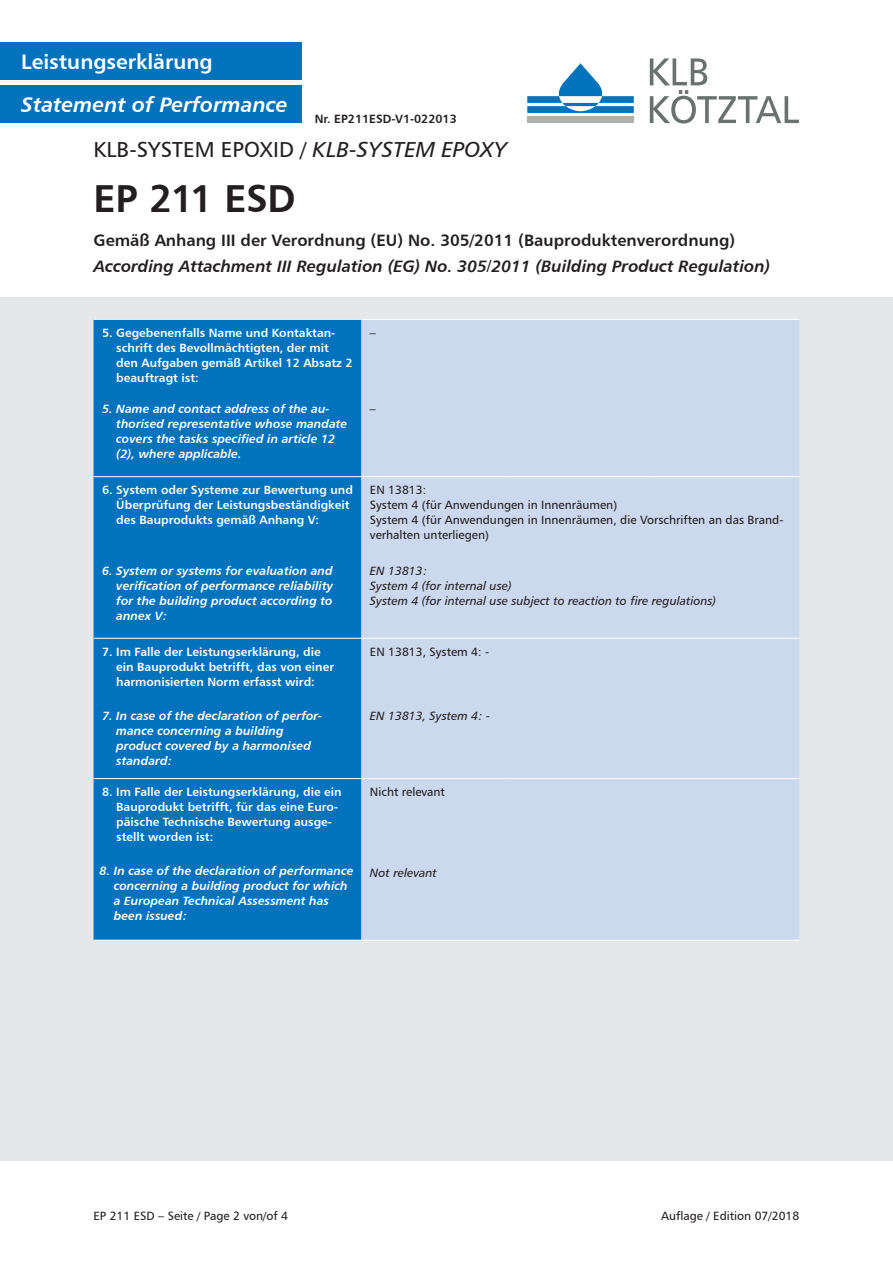
<style>
.page{position:relative;width:893px;height:1263px;background:#fff}
.page>*{position:absolute;margin:0;border:0;box-sizing:border-box;transform-origin:0 0}
.t1{font:39px "Humanist 777 BT Bold B";letter-spacing:-.015em;color:#231f20}
.t2{font:21.75px "Humanist 777 BT Roman B";color:#231f20}
.t3{font:21px "Humanist 777 BT Bold Italic B";color:#fff}
.t4{font:21px "Humanist 777 BT Bold B";color:#fff}
.t5{font:16.5px "Humanist 777 BT Bold Italic B";color:#231f20}
.t6{font:16.5px "Humanist 777 BT Bold B";color:#231f20}
.t7{font:12px/15px "Humanist 777 BT Bold Italic B";color:#fff}
.t8{font:12px/15px "Humanist 777 BT Bold B";color:#fff}
.t9{font:12px/15px "Humanist 777 BT Roman B";color:#231f20}
.t10{font:12px/15px "Humanist 777 BT Italic B";color:#231f20}
.t11{font:12px "Humanist 777 BT Bold B";color:#231f20}
.s1{font-family:"Humanist 777 BT Italic B"}
</style>
<div class="page">
<div style="left:0;top:85px;width:302px;height:37px;background:#0073bc"></div>
<div style="left:527px;top:116px;width:107px;height:7px;background:#acb3b1"></div>
<svg style="left:650px;top:58px;width:149px;height:66px"></svg>
<svg style="left:527px;top:63px;width:107px;height:50px"></svg>
<div style="left:0;top:43px;width:302px;height:37px;background:#0073bc"></div>
<div style="left:0;top:298px;width:893px;height:863px;background:#e6e7e9"></div>
<div style="left:94px;top:320px;width:267px;height:620px;background:#0073bc"></div>
<div style="left:361px;top:320px;width:438px;height:620px;background:#ccd8ed"></div>
<hr style="left:94px;top:638px;width:267px;height:1px;background:#fff">
<hr style="left:361px;top:638px;width:145px;height:1px;background:#fff">
<hr style="left:506px;top:638px;width:146px;height:1px;background:#fff">
<hr style="left:652px;top:638px;width:147px;height:1px;background:#fff">
<hr style="left:94px;top:319px;width:267px;height:1px;background:#fff">
<hr style="left:361px;top:319px;width:145px;height:1px;background:#fff">
<hr style="left:506px;top:319px;width:146px;height:1px;background:#fff">
<hr style="left:652px;top:319px;width:147px;height:1px;background:#fff">
<hr style="left:94px;top:778px;width:267px;height:1px;background:#fff">
<hr style="left:361px;top:778px;width:145px;height:1px;background:#fff">
<hr style="left:506px;top:778px;width:146px;height:1px;background:#fff">
<hr style="left:652px;top:778px;width:147px;height:1px;background:#fff">
<hr style="left:94px;top:476px;width:267px;height:1px;background:#fff">
<hr style="left:361px;top:476px;width:145px;height:1px;background:#fff">
<hr style="left:506px;top:476px;width:146px;height:1px;background:#fff">
<hr style="left:652px;top:476px;width:147px;height:1px;background:#fff">
<hr style="left:94px;top:940px;width:267px;height:1px;background:#fff">
<hr style="left:361px;top:940px;width:145px;height:1px;background:#fff">
<hr style="left:506px;top:940px;width:146px;height:1px;background:#fff">
<hr style="left:652px;top:940px;width:147px;height:1px;background:#fff">
<h3 class="t4" style="left:21px;top:49px;width:193px">Leistungserklärung</h3>
<h3 class="t3" style="left:21px;top:91px;width:268px">Statement of Performance</h3>
<p class="t11" style="left:315px;top:111px;width:144px">Nr. EP211ESD-V1-022013</p>
<h2 class="t2" style="left:94px;top:136px;width:415px">KLB-SYSTEM EPOXID / <span class="s1">KLB-SYSTEM EPOXY</span></h2>
<h1 class="t1" style="left:94px;top:174px;width:204px">EP 211 ESD</h1>
<h3 class="t6" style="left:94px;top:230px;width:643px">Gemäß Anhang III der Verordnung (EU) No. 305/2011 (Bauproduktenverordnung)</h3>
<h3 class="t5" style="left:94px;top:256px;width:678px">According Attachment III Regulation (EG) No. 305/2011 (Building Product Regulation)</h3>
<p class="t8" style="left:116px;top:325px;width:238px;text-indent:-14px">5. Gegebenenfalls Name und Kontaktan&shy;schrift des Bevollmächtigten, der mit den Aufgaben gemäß Artikel 12 Absatz 2 beauftragt ist:</p>
<p class="t9" style="left:370px;top:325px;width:7px">–</p>
<p class="t7" style="left:116px;top:401px;width:233px;text-indent:-14px">5. Name and contact address of the au&shy;thorised representative whose mandate covers the tasks specified in article 12 (2), where applicable.</p>
<p class="t10" style="left:370px;top:402px;width:7px">–</p>
<p class="t8" style="left:116px;top:482px;width:238px;text-indent:-14px">6. System oder Systeme zur Bewertung und<br>Überprüfung der Leistungsbeständigkeit des Bauprodukts gemäß Anhang V:</p>
<p class="t9" style="left:370px;top:482px;width:415px">EN 13813:<br>System 4 (für Anwendungen in Innenräumen)<br>System 4 (für Anwendungen in Innenräumen, die Vorschriften an das Brand&shy;verhalten unterliegen)</p>
<p class="t7" style="left:116px;top:563px;width:219px;text-align:justify;text-indent:-14px">6. System or systems for evaluation and verification of performance reliability for the building product according to annex V:</p>
<p class="t10" style="left:370px;top:563px;width:348px">EN 13813:<br>System 4 (for internal use)<br>System 4 (for internal use subject to reaction to fire regulations)</p>
<p class="t8" style="left:116px;top:644px;width:219px;text-indent:-14px">7. Im Falle der Leistungserklärung, die ein Bauprodukt betrifft, das von einer harmonisierten Norm erfasst wird:</p>
<p class="t9" style="left:370px;top:644px;width:121px">EN 13813, System 4: -</p>
<p class="t7" style="left:116px;top:708px;width:207px;text-indent:-14px">7. In case of the declaration of perfor&shy;mance concerning a building product covered by a harmonised standard:</p>
<p class="t10" style="left:370px;top:708px;width:122px">EN 13813, System 4: -</p>
<p class="t8" style="left:116px;top:784px;width:227px;text-indent:-14px">8. Im Falle der Leistungserklärung, die ein Bauprodukt betrifft, für das eine Euro&shy;päische Technische Bewertung ausge&shy;stellt worden ist:</p>
<p class="t9" style="left:370px;top:784px;width:77px">Nicht relevant</p>
<p class="t7" style="left:114px;top:862px;width:241px;text-indent:-14px">8. In case of the declaration of performance concerning a building product for which a European Technical Assessment has been issued:</p>
<p class="t10" style="left:370px;top:865px;width:69px">Not relevant</p>
<p class="t9" style="left:94px;top:1208px;width:196px">EP 211 ESD – Seite / Page 2 von/of 4</p>
<p class="t9" style="left:661px;top:1208px;width:140px">Auflage / Edition 07/2018</p>
</div>
